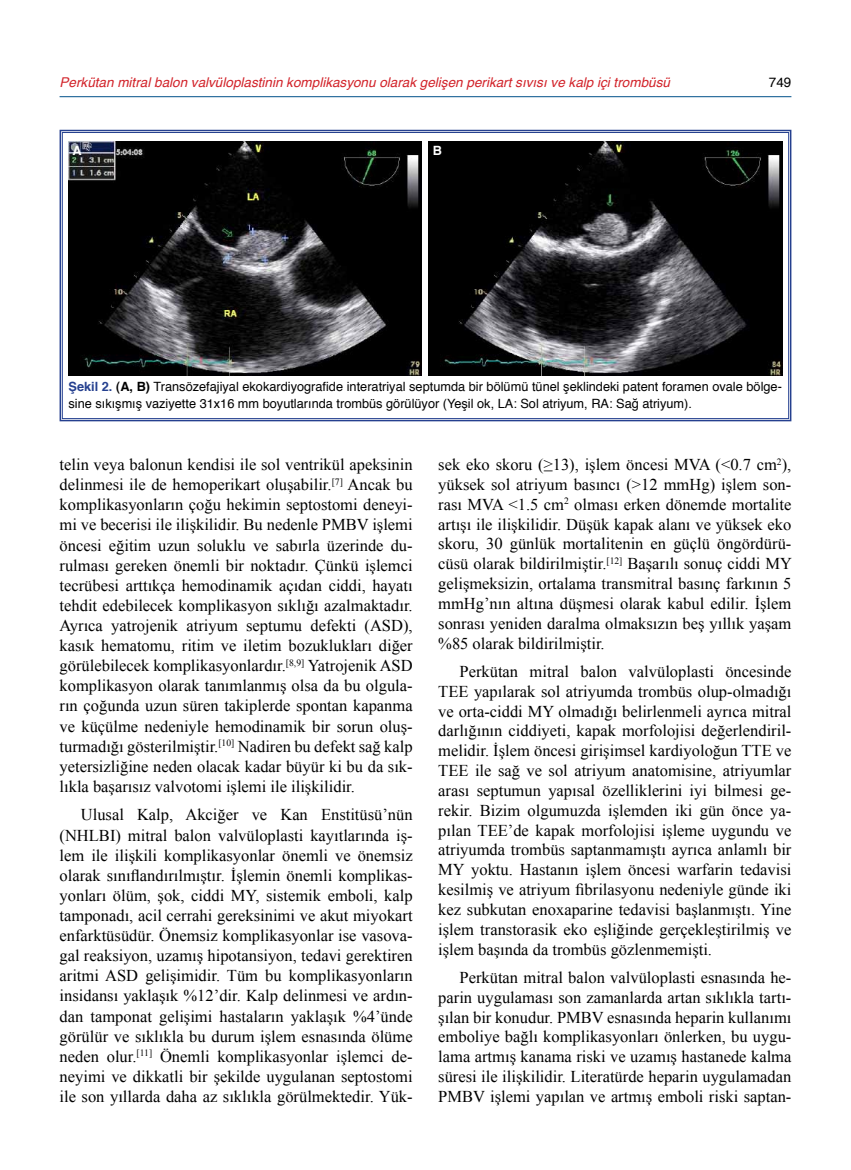
<style>
.page{position:relative;width:851px;height:1170px;background:#fff}
.page>*{position:absolute;margin:0;border:0;box-sizing:border-box;transform-origin:0 0}
.t1{font:16.5px/20.1px "Times New Roman";color:#000;text-align:justify}
.t2{font:italic 13.5px "Helvetica";color:#d2232a}
.t3{font:13.5px "Helvetica";color:#000}
.t4{font:12.75px/16.5px "Helvetica";color:#000}
.t5{font:700 12.75px "Helvetica";color:#fff}
.s1{font-weight:700;color:#25408f}
.s2{font-weight:700}
</style>
<div class="page">
<hr style="left:60px;top:96px;width:731px;height:1px;background:#00508a">
<svg style="left:59px;top:129px;width:733px;height:293px"></svg>
<p class="t2" style="left:60px;top:71px;width:611px">Perkütan mitral balon valvüloplastinin komplikasyonu olarak gelişen perikart sıvısı ve kalp içi trombüsü</p>
<p class="t3" style="left:768px;top:73px;width:24px">749</p>
<p class="t5" style="left:73px;top:142px;width:11px">A</p>
<p class="t5" style="left:432px;top:142px;width:11px">B</p>
<p class="t4" style="left:68px;top:379px;width:714px"><span class="s1">Şekil 2.</span> <span class="s2">(A, B)</span> Transözefajiyal ekokardiyografide interatriyal septumda bir bölümü tünel şeklindeki patent foramen ovale bölge&shy;sine sıkışmış vaziyette 31x16 mm boyutlarında trombüs görülüyor (Yeşil ok, LA: Sol atriyum, RA: Sağ atriyum).</p>
<p class="t1" style="left:60px;top:454px;width:354px">telin veya balonun kendisi ile sol ventrikül apeksinin delinmesi ile de hemoperikart oluşabilir.<sup>[7]</sup> Ancak bu komplikasyonların çoğu hekimin septostomi deneyi&shy;mi ve becerisi ile ilişkilidir. Bu nedenle PMBV işlemi öncesi eğitim uzun soluklu ve sabırla üzerinde du&shy;rulması gereken önemli bir noktadır. Çünkü işlemci tecrübesi arttıkça hemodinamik açıdan ciddi, hayatı tehdit edebilecek komplikasyon sıklığı azalmaktadır.<br>Ayrıca yatrojenik atriyum septumu defekti (ASD), kasık hematomu, ritim ve iletim bozuklukları diğer görülebilecek komplikasyonlardır.<sup>[8,9]</sup> Yatrojenik ASD komplikasyon olarak tanımlanmış olsa da bu olgula&shy;rın çoğunda uzun süren takiplerde spontan kapanma ve küçülme nedeniyle hemodinamik bir sorun oluş&shy;turmadığı gösterilmiştir.<sup>[10]</sup> Nadiren bu defekt sağ kalp yetersizliğine neden olacak kadar büyür ki bu da sık&shy;lıkla başarısız valvotomi işlemi ile ilişkilidir.</p>
<p class="t1" style="left:60px;top:804px;width:354px;text-indent:21px">Ulusal Kalp, Akciğer ve Kan Enstitüsü’nün (NHLBI) mitral balon valvüloplasti kayıtlarında iş&shy;lem ile ilişkili komplikasyonlar önemli ve önemsiz olarak sınıflandırılmıştır. İşlemin önemli komplikas&shy;yonları ölüm, şok, ciddi MY, sistemik emboli, kalp tamponadı, acil cerrahi gereksinimi ve akut miyokart enfarktüsüdür. Önemsiz komplikasyonlar ise vasova&shy;gal reaksiyon, uzamış hipotansiyon, tedavi gerektiren aritmi ASD gelişimidir. Tüm bu komplikasyonların insidansı yaklaşık %12’dir. Kalp delinmesi ve ardın&shy;dan tamponat gelişimi hastaların yaklaşık %4’ünde görülür ve sıklıkla bu durum işlem esnasında ölüme neden olur.<sup>[11]</sup> Önemli komplikasyonlar işlemci de&shy;neyimi ve dikkatli bir şekilde uygulanan septostomi ile son yıllarda daha az sıklıkla görülmektedir. Yük-</p>
<p class="t1" style="left:438px;top:454px;width:355px">sek eko skoru (≥13), işlem öncesi MVA (&lt;0.7 cm<sup>2</sup>), yüksek sol atriyum basıncı (&gt;12 mmHg) işlem son&shy;rası MVA &lt;1.5 cm<sup>2</sup> olması erken dönemde mortalite artışı ile ilişkilidir. Düşük kapak alanı ve yüksek eko skoru, 30 günlük mortalitenin en güçlü öngördürü&shy;cüsü olarak bildirilmiştir.<sup>[12]</sup> Başarılı sonuç ciddi MY gelişmeksizin, ortalama transmitral basınç farkının 5 mmHg’nın altına düşmesi olarak kabul edilir. İşlem sonrası yeniden daralma olmaksızın beş yıllık yaşam %85 olarak bildirilmiştir.</p>
<p class="t1" style="left:438px;top:661px;width:354px;text-indent:21px">Perkütan mitral balon valvüloplasti öncesinde TEE yapılarak sol atriyumda trombüs olup-olmadığı ve orta-ciddi MY olmadığı belirlenmeli ayrıca mitral darlığının ciddiyeti, kapak morfolojisi değerlendiril&shy;melidir. İşlem öncesi girişimsel kardiyoloğun TTE ve TEE ile sağ ve sol atriyum anatomisine, atriyumlar arası septumun yapısal özelliklerini iyi bilmesi ge&shy;rekir. Bizim olgumuzda işlemden iki gün önce ya&shy;pılan TEE’de kapak morfolojisi işleme uygundu ve atriyumda trombüs saptanmamıştı ayrıca anlamlı bir MY yoktu. Hastanın işlem öncesi warfarin tedavisi kesilmiş ve atriyum fibrilasyonu nedeniyle günde iki kez subkutan enoxaparine tedavisi başlanmıştı. Yine işlem transtorasik eko eşliğinde gerçekleştirilmiş ve işlem başında da trombüs gözlenmemişti.</p>
<p class="t1" style="left:438px;top:967px;width:354px;text-indent:21px">Perkütan mitral balon valvüloplasti esnasında he&shy;parin uygulaması son zamanlarda artan sıklıkla tartı&shy;şılan bir konudur. PMBV esnasında heparin kullanımı emboliye bağlı komplikasyonları önlerken, bu uygu&shy;lama artmış kanama riski ve uzamış hastanede kalma süresi ile ilişkilidir. Literatürde heparin uygulamadan PMBV işlemi yapılan ve artmış emboli riski saptan-</p>
</div>
